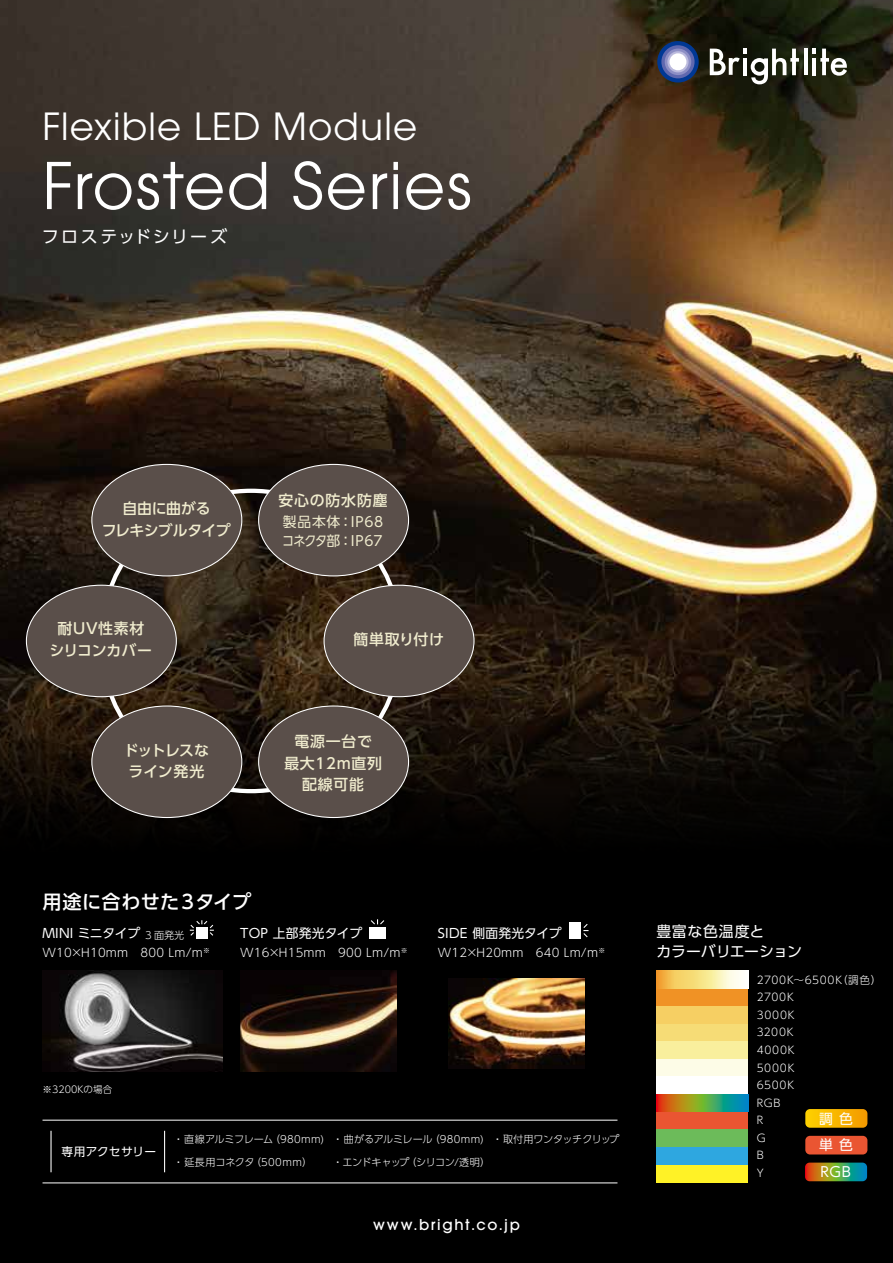
<style>
.page{position:relative;width:893px;height:1263px;background:#fff}
.page>*{position:absolute;margin:0;border:0;box-sizing:border-box;transform-origin:0 0}
.t1{font:63.75px "Avant Garde";letter-spacing:.025em;color:#fff}
.t2{font:37.2px "Avant Garde";letter-spacing:.035em;color:#fff}
.t3{font:500 19.2px "UD Shin Go Pr 6 N";letter-spacing:.01em;color:#fff}
.t4{font:16.95px "UD Shin Go Pr 6 N";letter-spacing:.105em;color:#fff}
.t5{font:500 14.85px/21.6px "UD Shin Go Pr 6 N";letter-spacing:.04em;color:#f0ecce;text-align:center}
.t6{font:500 14.85px/21.6px "UD Shin Go Pr 6 N";letter-spacing:-.03em;color:#f0ecce;text-align:center}
.t7{font:14.85px/20.2px "UD Shin Go Pr 6 N";letter-spacing:.005em;color:#fff}
.t8{font:500 14.85px "Avant Garde";letter-spacing:.115em;color:#fff}
.t9{font:13.8px/19.2px "UD Shin Go Pr 6 N";letter-spacing:.05em;color:#f0ecce}
.t10{font:13.8px "UD Shin Go Pr 6 N";color:#fff}
.t11{font:12.75px "UD Shin Go Pr 6 N";letter-spacing:.02em;color:#fff}
.t12{font:12.75px "UD Shin Go Pr 6 N";letter-spacing:-.015em;color:#fff}
.t13{font:300 11.7px "UD Shin Go Pr 6 N";letter-spacing:.02em;color:#fff}
.t14{font:11.7px "UD Shin Go Pr 6 N";letter-spacing:.005em;color:#fff}
.t15{font:300 10.65px/17.5px "UD Shin Go Pr 6 N";letter-spacing:.075em;color:#fff}
.t16{font:300 10.05px "UD Shin Go Pr 6 N";letter-spacing:-.015em;color:#fff}
.t17{font:300 9.6px "UD Shin Go Pr 6 N";color:#fff}
</style>
<div class="page">
<div style="left:0;top:502px;width:893px;height:761px;background:#000"></div>
<img style="left:0;top:0;width:893px;height:673px">
<svg style="left:0;top:673px;width:893px;height:266px"></svg>
<svg style="left:657px;top:41px;width:42px;height:42px"></svg>
<svg style="left:661px;top:45px;width:34px;height:33px"></svg>
<div style="left:665px;top:49px;width:26px;height:26px;background:#8d8fc5;border-radius:50%"></div>
<svg style="left:667px;top:51px;width:22px;height:21px"></svg>
<div style="left:669px;top:53px;width:17px;height:17px;background:#fff;border-radius:50%"></div>
<svg style="left:803px;top:49px;width:4px;height:26px"></svg>
<svg style="left:710px;top:49px;width:89px;height:35px"></svg>
<svg style="left:812px;top:49px;width:35px;height:27px"></svg>
<hr style="left:43px;top:1120px;width:574px;height:1px;background:#fff">
<hr style="left:43px;top:1183px;width:574px;height:1px;background:#fff">
<hr style="left:164px;top:1131px;width:1px;height:41px;background:#fff">
<hr style="left:50px;top:1131px;width:2px;height:41px;background:#fff">
<div style="left:26px;top:585px;width:150px;height:112px;background:#5a4f4a;border-radius:50%"></div>
<div style="left:324px;top:585px;width:150px;height:112px;background:#5a4f4a;border-radius:50%"></div>
<div style="left:92px;top:464px;width:150px;height:112px;background:#5a4f4a;border-radius:50%"></div>
<div style="left:259px;top:464px;width:150px;height:112px;background:#5a4f4a;border-radius:50%"></div>
<div style="left:259px;top:706px;width:150px;height:111px;background:#5a4f4a;border-radius:50%"></div>
<div style="left:92px;top:706px;width:150px;height:111px;background:#5a4f4a;border-radius:50%"></div>
<div style="left:656px;top:988px;width:92px;height:18px;background:#f09225"></div>
<svg style="left:656px;top:971px;width:92px;height:17px;background:#f8df95"></svg>
<div style="left:656px;top:1006px;width:92px;height:18px;background:#f6cf63"></div>
<div style="left:656px;top:1024px;width:92px;height:17px;background:#f6dc76"></div>
<div style="left:656px;top:1041px;width:92px;height:18px;background:#f9ef9d"></div>
<div style="left:656px;top:1059px;width:92px;height:17px;background:#fdfce7"></div>
<div style="left:656px;top:1076px;width:92px;height:18px;background:#fff"></div>
<svg style="left:656px;top:1094px;width:92px;height:18px;background:#6e8c4e"></svg>
<div style="left:656px;top:1112px;width:92px;height:17px;background:#ea5532"></div>
<div style="left:656px;top:1129px;width:92px;height:18px;background:#6cbb5a"></div>
<div style="left:656px;top:1147px;width:92px;height:18px;background:#2ea7e0"></div>
<div style="left:656px;top:1165px;width:92px;height:17px;background:#fff226"></div>
<svg style="left:805px;top:1109px;width:62px;height:19px"></svg>
<svg style="left:805px;top:1162px;width:62px;height:19px"></svg>
<div style="left:805px;top:1136px;width:62px;height:18px;background:#ea5532;border-radius:5px"></div>
<img style="left:43px;top:971px;width:179px;height:100px">
<img style="left:240px;top:971px;width:156px;height:100px">
<img style="left:448px;top:978px;width:136px;height:91px">
<div style="left:569px;top:922px;width:11px;height:17px;background:#fff"></div>
<svg style="left:582px;top:923px;width:7px;height:15px"></svg>
<div style="left:369px;top:927px;width:17px;height:12px;background:#fff"></div>
<svg style="left:370px;top:919px;width:15px;height:6px"></svg>
<div style="left:196px;top:927px;width:12px;height:12px;background:#fff"></div>
<svg style="left:189px;top:920px;width:25px;height:17px"></svg>
<h2 class="t2" style="left:43px;top:104px;width:376px">Flexible LED Module</h2>
<h1 class="t1" style="left:43px;top:148px;width:431px">Frosted Series</h1>
<h3 class="t4" style="left:42px;top:223px;width:187px">フロステッドシリーズ</h3>
<h3 class="t6" style="left:102px;top:497px;width:130px">自由に曲がる<br>フレキシブルタイプ</h3>
<h3 class="t5" style="left:279px;top:489px;width:111px">安心の防水防塵</h3>
<h3 class="t9" style="left:282px;top:512px;width:103px">製品本体：IP68コネクタ部：IP67</h3>
<h3 class="t5" style="left:49px;top:617px;width:104px">耐UV性素材シリコンカバー</h3>
<h3 class="t5" style="left:353px;top:628px;width:92px">簡単取り付け</h3>
<h3 class="t6" style="left:124px;top:739px;width:87px">ドットレスなライン発光</h3>
<h3 class="t5" style="left:284px;top:730px;width:99px">電源一台で<br>最大12m直列配線可能</h3>
<h3 class="t3" style="left:43px;top:886px;width:210px">用途に合わせた３タイプ</h3>
<p class="t12" style="left:43px;top:923px;width:99px">MINI ミニタイプ</p>
<p class="t13" style="left:43px;top:943px;width:169px">W10×H10mm　800 Lm/m<sup>※</sup></p>
<p class="t16" style="left:145px;top:927px;width:41px">3 面発光</p>
<p class="t11" style="left:240px;top:923px;width:124px">TOP 上部発光タイプ</p>
<p class="t13" style="left:240px;top:943px;width:169px">W16×H15mm　900 Lm/m<sup>※</sup></p>
<p class="t11" style="left:438px;top:923px;width:125px">SIDE 側面発光タイプ</p>
<p class="t13" style="left:438px;top:943px;width:169px">W12×H20mm　640 Lm/m<sup>※</sup></p>
<p class="t17" style="left:43px;top:1081px;width:71px">※3200Kの場合</p>
<p class="t14" style="left:62px;top:1142px;width:96px">専用アクセサリー</p>
<p class="t16" style="left:173px;top:1131px;width:447px">・直線アルミフレーム（980mm) ・曲がるアルミレール（980mm) ・取付用ワンタッチクリップ</p>
<p class="t16" style="left:173px;top:1154px;width:318px">・延長用コネクタ（500mm）　 ・エンドキャップ（シリコン/透明）</p>
<h3 class="t8" style="left:373px;top:1215px;width:148px">www.bright.co.jp</h3>
<h3 class="t7" style="left:656px;top:921px;width:147px">豊富な色温度と<br>カラーバリエーション</h3>
<p class="t15" style="left:757px;top:970px;width:126px">2700K～6500K（調色）<br>2700K<br>3000K<br>3200K<br>4000K<br>5000K<br>6500K<br>RGB<br>R<br>G<br>B<br>Y</p>
<h3 class="t10" style="left:819px;top:1107px;width:35px">調 色</h3>
<h3 class="t10" style="left:819px;top:1134px;width:35px">単 色</h3>
<h3 class="t10" style="left:820px;top:1161px;width:32px">RGB</h3>
</div>
